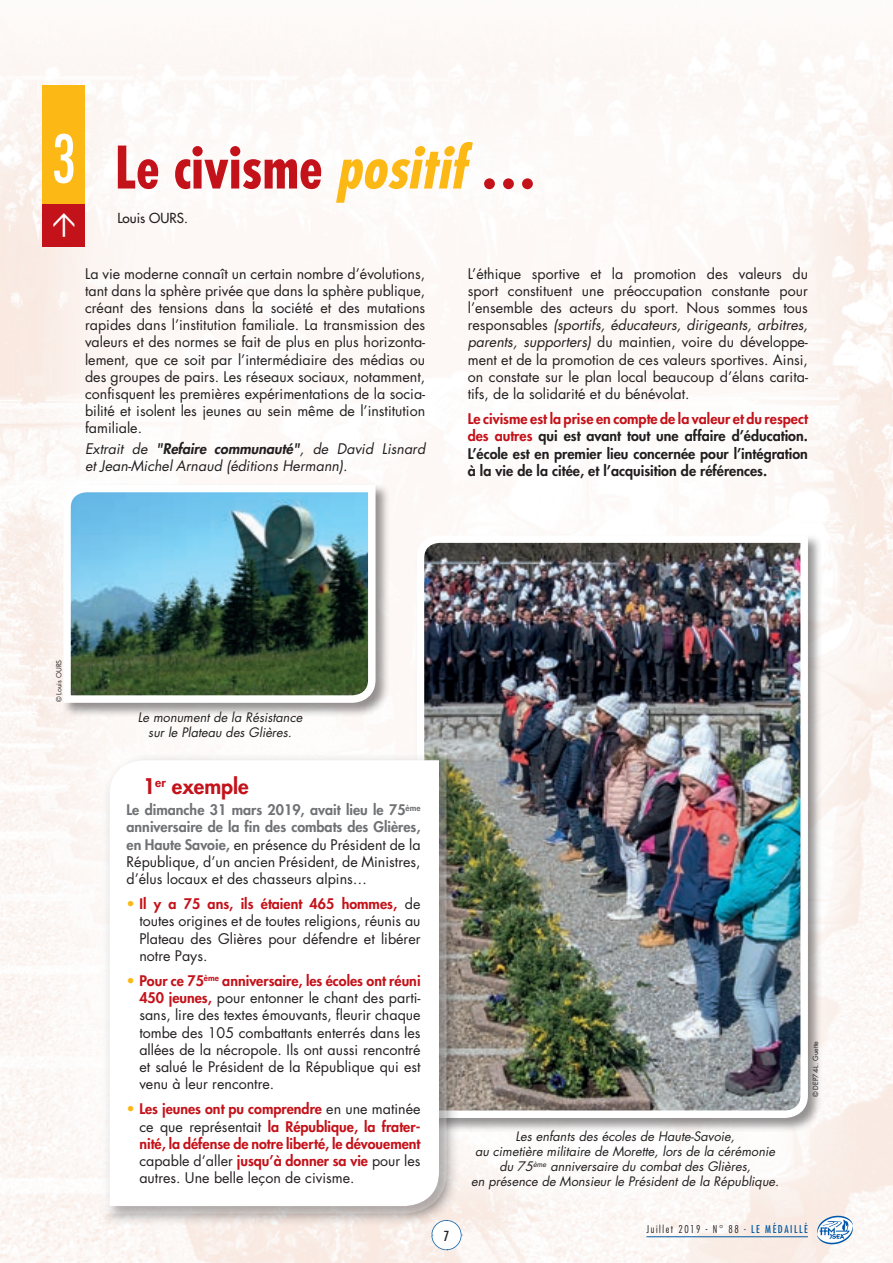
<style>
.page{position:relative;width:893px;height:1263px;background:#fff}
.page>*{position:absolute;margin:0;border:0;box-sizing:border-box;transform-origin:0 0}
.t1{font:700 condensed 57px "Futura";color:#c4121a}
.t2{font:800 21px "Futura";color:#c4121a}
.t3{font:14.25px/17.1px "Futura";color:#231f20;text-align:justify}
.t4{font:800 14.25px/17.1px "Futura";color:#231f20;text-align:justify}
.t5{font:800 14.25px/17.1px "Futura";color:#c4121a;text-align:justify}
.t6{font:italic 14.25px/17.1px "Futura";color:#231f20}
.t7{font:13.5px "Futura";color:#231f20}
.t8{font:condensed 13.5px "Futura";color:#231f20}
.t9{font:italic 12.75px/15.3px "Futura";color:#231f20;text-align:center}
.t10{font:300 condensed 10.5px "Futura";letter-spacing:.15em;color:#231f20}
.t11{font:6.9px "Futura";color:#231f20}
.s1{font-weight:400;font-size:64.5px;color:#fff}
.s2{font-style:italic;color:#fcb814}
.s3{font-weight:800}
.s4{font-style:italic}
.s5{color:#c4121a}
.s6{font-weight:800;color:#717275}
.s7{color:#fcb814}
.s8{font-weight:800;color:#c4121a}
.s9{font-weight:400;color:#fcb814}
.s10{font-weight:400;color:#231f20}
.s11{color:#0159a3}
.s12{font-weight:400;color:#0159a3}
</style>
<div class="page">
<img style="left:1px;top:41px;width:892px;height:1222px">
<hr style="left:0;top:0;width:1px;height:1263px;background:#f9e9e1">
<div style="left:34px;top:64px;width:825px;height:1148px;background:#fdf8f6"></div>
<div style="left:414px;top:533px;width:408px;height:599px;background:#231f20;opacity:.48"></div>
<img style="left:414px;top:533px;width:398px;height:589px">
<div style="left:43px;top:85px;width:42px;height:119px;background:#fcb814"></div>
<div style="left:43px;top:204px;width:42px;height:43px;background:#c4121a"></div>
<div style="left:61px;top:482px;width:329px;height:235px;background:#231f20;opacity:.48"></div>
<svg style="left:60px;top:482px;width:319px;height:224px;background:#678c8e"></svg>
<div style="left:100px;top:751px;width:360px;height:476px;background:#231f20;opacity:.48"></div>
<svg style="left:98px;top:749px;width:352px;height:468px"></svg>
<svg style="left:816px;top:1214px;width:38px;height:32px"></svg>
<hr style="left:646px;top:1236px;width:162px;height:1px;background:#0159a3">
<svg style="left:431px;top:1220px;width:31px;height:30px"></svg>
<h1 class="t1" style="left:52px;top:131px;width:487px"><span class="s1">3</span> Le civisme <span class="s2">positif</span>…</h1>
<p class="t7" style="left:117px;top:209px;width:72px">Louis OURS.</p>
<p class="t3" style="left:85px;top:265px;width:342px">La vie moderne connaît un certain nombre d’évolutions, tant dans la sphère privée que dans la sphère publique, créant des tensions dans la société et des mutations rapides dans l’institution familiale. La transmission des valeurs et des normes se fait de plus en plus horizonta&shy;lement, que ce soit par l’intermédiaire des médias ou des groupes de pairs. Les réseaux sociaux, notamment, confisquent les premières expérimentations de la socia&shy;bilité et isolent les jeunes au sein même de l’institution familiale.</p>
<p class="t6" style="left:85px;top:440px;width:342px">Extrait de <span class="s3">"Refaire communauté"</span>, de David Lisnard et Jean-Michel Arnaud (éditions Hermann).</p>
<p class="t3" style="left:468px;top:265px;width:342px">L’éthique sportive et la promotion des valeurs du sport constituent une préoccupation constante pour l’ensemble des acteurs du sport. Nous sommes tous responsables <span class="s4">(sportifs, éducateurs, dirigeants, arbitres, parents, supporters)</span> du maintien, voire du développe&shy;ment et de la promotion de ces valeurs sportives. Ainsi, on constate sur le plan local beaucoup d’élans carita&shy;tifs, de la solidarité et du bénévolat.</p>
<p class="t4" style="left:468px;top:410px;width:342px"><span class="s5">Le civisme est la prise en compte de la valeur et du respect des autres</span> qui est avant tout une affaire d’éducation.<br>L’école est en premier lieu concernée pour l’intégration à la vie de la citée, et l’acquisition de références.</p>
<p class="t11" style="left:54px;top:702px;width:44px;rotate:-90deg">© Louis OURS</p>
<p class="t9" style="left:138px;top:709px;width:166px">Le monument de la Résistance sur le Plateau des Glières.</p>
<h2 class="t2" style="left:143px;top:772px;width:107px">1<sup>er</sup> exemple</h2>
<p class="t3" style="left:127px;top:801px;width:296px"><span class="s6">Le dimanche 31 mars 2019, avait lieu le 75</span><sup>ème </sup><span class="s6">anniversaire de la fin des combats des Glières, en Haute Savoie,</span> en présence du Président de la République, d’un ancien Président, de Ministres, d’élus locaux et des chasseurs alpins…</p>
<p class="t3" style="left:139px;top:895px;width:283px;text-indent:-13px"><span class="s7">•</span> <span class="s8">Il y a 75 ans, ils étaient 465 hommes,</span> de toutes origines et de toutes religions, réunis au Plateau des Glières pour défendre et libérer notre Pays.</p>
<p class="t3" style="left:139px;top:972px;width:283px;text-indent:-13px"><span class="s7">•</span> <span class="s8">Pour ce 75</span><sup>ème</sup> <span class="s8">anniversaire, les écoles ont réuni 450 jeunes,</span> pour entonner le chant des parti&shy;sans, lire des textes émouvants, fleurir chaque tombe des 105 combattants enterrés dans les allées de la nécropole. Ils ont aussi rencontré et salué le Président de la République qui est venu à leur rencontre.</p>
<p class="t5" style="left:139px;top:1100px;width:283px;text-indent:-13px"><span class="s9">•</span> Les jeunes ont pu comprendre <span class="s10">en une matinée ce que représentait</span> la République, la frater&shy;nité, la défense de notre liberté, le dévouement <span class="s10">capable d’aller</span> jusqu’à donner sa vie <span class="s10">pour les autres. Une belle leçon de civisme.</span></p>
<p class="t8" style="left:444px;top:1227px;width:7px">7</p>
<p class="t9" style="left:471px;top:1128px;width:309px">Les enfants des écoles de Haute-Savoie,<br>au cimetière militaire de Morette, lors de la cérémonie du 75<sup>ème</sup> anniversaire du combat des Glières,<br>en présence de Monsieur le Président de la République.</p>
<p class="t11" style="left:811px;top:1097px;width:57px;rotate:-90deg">© DEP74-L. Guette</p>
<p class="t10" style="left:646px;top:1223px;width:163px">Juillet 2019 - N° 88 <span class="s11">-</span> <span class="s12">LE MÉDAILLÉ</span></p>
</div>
